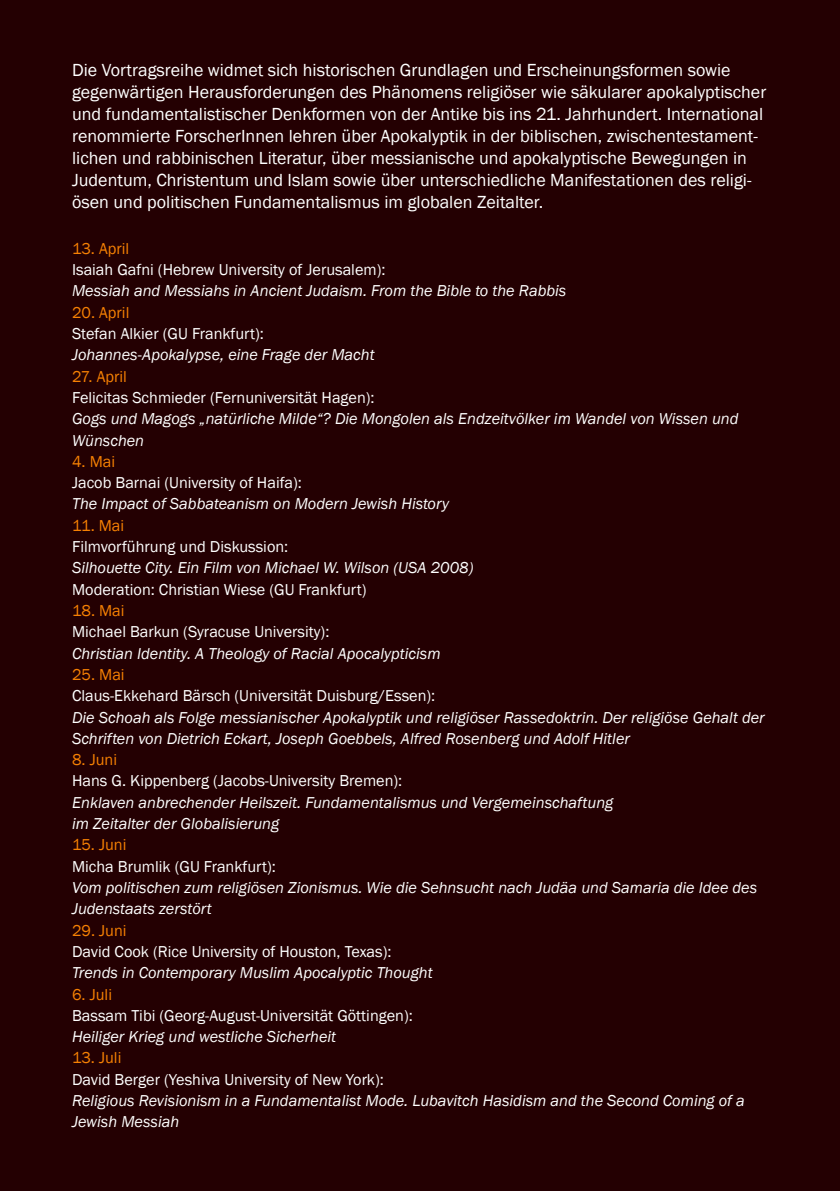
<style>
.page{position:relative;width:840px;height:1191px;background:#fff}
.page>*{position:absolute;margin:0;border:0;box-sizing:border-box;transform-origin:0 0}
.t1{font:18px/22px "Franklin Gothic";color:#fff}
.t2{font:italic 16.2px/21.2px "Franklin Gothic";color:#fff}
.t3{font:16.2px "Franklin Gothic";color:#fff}
.t4{font:16.2px "Franklin Gothic";color:#f78103}
</style>
<div class="page">
<div style="left:0;top:0;width:839px;height:1191px;background:#240002"></div>
<p class="t1" style="left:72px;top:59px;width:695px">Die Vortragsreihe widmet sich historischen Grundlagen und Erscheinungsformen sowie gegenwärtigen Herausforderungen des Phänomens religiöser wie säkularer apokalyptischer und fundamentalistischer Denkformen von der Antike bis ins 21. Jahrhundert. International renommierte ForscherInnen lehren über Apokalyptik in der biblischen, zwischentestament&shy;lichen und rabbinischen Literatur, über messianische und apokalyptische Bewegungen in Judentum, Christentum und Islam sowie über unterschiedliche Manifestationen des religi&shy;ösen und politischen Fundamentalismus im globalen Zeitalter.</p>
<p class="t4" style="left:72px;top:238px;width:59px">13. April</p>
<p class="t3" style="left:72px;top:260px;width:315px">Isaiah Gafni (Hebrew University of Jerusalem):</p>
<p class="t2" style="left:72px;top:281px;width:495px">Messiah and Messiahs in Ancient Judaism. From the Bible to the Rabbis</p>
<p class="t4" style="left:72px;top:302px;width:59px">20. April</p>
<p class="t3" style="left:72px;top:323px;width:193px">Stefan Alkier (GU Frankfurt):</p>
<p class="t2" style="left:72px;top:345px;width:304px">Johannes-Apokalypse, eine Frage der Macht</p>
<p class="t4" style="left:72px;top:366px;width:56px">27. April</p>
<p class="t3" style="left:72px;top:387px;width:304px">Felicitas Schmieder (Fernuniversität Hagen):</p>
<p class="t2" style="left:72px;top:408px;width:667px">Gogs und Magogs „natürliche Milde“? Die Mongolen als Endzeitvölker im Wandel von Wissen und<br>Wünschen</p>
<p class="t4" style="left:72px;top:451px;width:45px">4. Mai</p>
<p class="t3" style="left:72px;top:473px;width:231px">Jacob Barnai (University of Haifa):</p>
<p class="t2" style="left:72px;top:494px;width:378px">The Impact of Sabbateanism on Modern Jewish History</p>
<p class="t4" style="left:72px;top:515px;width:54px">11. Mai</p>
<p class="t3" style="left:72px;top:536px;width:218px">Filmvorführung und Diskussion:</p>
<p class="t2" style="left:72px;top:558px;width:403px">Silhouette City. Ein Film von Michael W. Wilson (USA 2008)</p>
<p class="t3" style="left:72px;top:579px;width:296px">Moderation: Christian Wiese (GU Frankfurt)</p>
<p class="t4" style="left:72px;top:600px;width:54px">18. Mai</p>
<p class="t3" style="left:72px;top:622px;width:259px">Michael Barkun (Syracuse University):</p>
<p class="t2" style="left:72px;top:643px;width:370px">Christian Identity. A Theology of Racial Apocalypticism</p>
<p class="t4" style="left:72px;top:664px;width:54px">25. Mai</p>
<p class="t3" style="left:72px;top:686px;width:364px">Claus-Ekkehard Bärsch (Universität Duisburg/Essen):</p>
<p class="t2" style="left:72px;top:707px;width:693px">Die Schoah als Folge messianischer Apokalyptik und religiöser Rassedoktrin. Der religiöse Gehalt der<br>Schriften von Dietrich Eckart, Joseph Goebbels, Alfred Rosenberg und Adolf Hitler</p>
<p class="t4" style="left:72px;top:749px;width:46px">8. Juni</p>
<p class="t3" style="left:72px;top:771px;width:331px">Hans G. Kippenberg (Jacobs-University Bremen):</p>
<p class="t2" style="left:72px;top:792px;width:542px">Enklaven anbrechender Heilszeit. Fundamentalismus und Vergemeinschaftung im Zeitalter der Globalisierung</p>
<p class="t4" style="left:72px;top:835px;width:56px">15. Juni</p>
<p class="t3" style="left:72px;top:856px;width:205px">Micha Brumlik (GU Frankfurt):</p>
<p class="t2" style="left:72px;top:877px;width:686px">Vom politischen zum religiösen Zionismus. Wie die Sehnsucht nach Judäa und Samaria die Idee des<br>Judenstaats zerstört</p>
<p class="t4" style="left:72px;top:920px;width:56px">29. Juni</p>
<p class="t3" style="left:72px;top:941px;width:321px">David Cook (Rice University of Houston, Texas):</p>
<p class="t2" style="left:72px;top:962px;width:362px">Trends in Contemporary Muslim Apocalyptic Thought</p>
<p class="t4" style="left:72px;top:984px;width:41px">6. Juli</p>
<p class="t3" style="left:72px;top:1005px;width:342px">Bassam Tibi (Georg-August-Universität Göttingen):</p>
<p class="t2" style="left:72px;top:1026px;width:265px">Heiliger Krieg und westliche Sicherheit</p>
<p class="t4" style="left:72px;top:1048px;width:51px">13. Juli</p>
<p class="t3" style="left:72px;top:1069px;width:313px">David Berger (Yeshiva University of New York):</p>
<p class="t2" style="left:72px;top:1090px;width:674px">Religious Revisionism in a Fundamentalist Mode. Lubavitch Hasidism and the Second Coming of a<br>Jewish Messiah</p>
</div>
